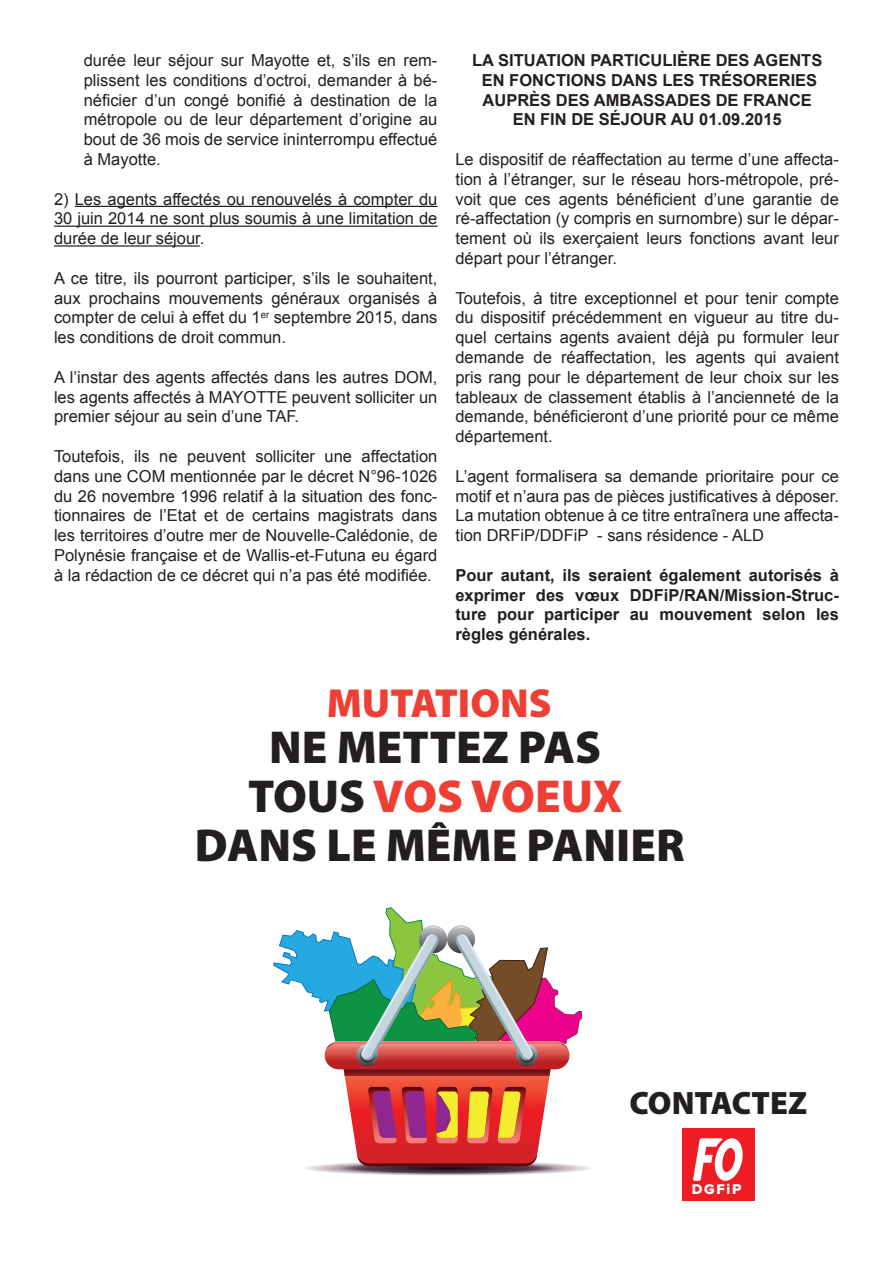
<style>
.page{position:relative;width:893px;height:1263px;background:#fff}
.page>*{position:absolute;margin:0;border:0;box-sizing:border-box;transform-origin:0 0}
.t1{font:900 46.35px/48.9px "Myriad Pro";color:#231f20;text-align:center}
.t2{font:900 40.65px "Myriad Pro";color:#ee3f34}
.t3{font:900 32.55px "Myriad Pro";color:#231f20}
.t4{font:16.5px/19.8px "Arial";color:#231f20;text-align:justify}
.t5{font:700 16.5px/19.8px "Arial";color:#231f20;text-align:center}
.t6{font:14.7px "Proxima Nova Extrabld";letter-spacing:.11em;color:#fff}
.s1{color:#ee3f34}
</style>
<div class="page">
<hr style="left:75px;top:206px;width:362px;height:1px;background:#231f20">
<hr style="left:54px;top:226px;width:383px;height:1px;background:#231f20">
<hr style="left:54px;top:245px;width:146px;height:2px;background:#231f20">
<svg style="left:273px;top:907px;width:318px;height:268px"></svg>
<div style="left:682px;top:1128px;width:73px;height:73px;background:#ee1d23"></div>
<svg style="left:693px;top:1138px;width:50px;height:43px"></svg>
<p class="t4" style="left:84px;top:50px;width:355px">durée leur séjour sur Mayotte et, s’ils en rem&shy;plissent les conditions d’octroi, demander à bé&shy;néficier d’un congé bonifié à destination de la métropole ou de leur département d’origine au bout de 36 mois de service ininterrompu effectué à Mayotte.</p>
<p class="t4" style="left:54px;top:189px;width:385px">2) Les agents affectés ou renouvelés à compter du 30 juin 2014 ne sont plus soumis à une limitation de durée de leur séjour.</p>
<p class="t4" style="left:54px;top:268px;width:385px">A ce titre, ils pourront participer, s’ils le souhaitent, aux prochains mouvements généraux organisés à compter de celui à effet du 1<sup>er</sup> septembre 2015, dans les conditions de droit commun.</p>
<p class="t4" style="left:54px;top:367px;width:385px">A l’instar des agents affectés dans les autres DOM, les agents affectés à MAYOTTE peuvent solliciter un premier séjour au sein d’une TAF.</p>
<p class="t4" style="left:54px;top:446px;width:385px">Toutefois, ils ne peuvent solliciter une affectation dans une COM mentionnée par le décret N°96-1026 du 26 novembre 1996 relatif à la situation des fonc&shy;tionnaires de l’Etat et de certains magistrats dans les territoires d’outre mer de Nouvelle-Calédonie, de Polynésie française et de Wallis-et-Futuna eu égard à la rédaction de ce décret qui n’a pas été modifiée.</p>
<p class="t5" style="left:472px;top:51px;width:352px">LA SITUATION PARTICULIÈRE DES AGENTS EN FONCTIONS DANS LES TRÉSORERIES AUPRÈS DES AMBASSADES DE FRANCE EN FIN DE SÉJOUR AU 01.09.2015</p>
<p class="t4" style="left:455px;top:149px;width:385px">Le dispositif de réaffectation au terme d’une affecta&shy;tion à l’étranger, sur le réseau hors-métropole, pré&shy;voit que ces agents bénéficient d’une garantie de ré-affectation (y compris en surnombre) sur le dépar&shy;tement où ils exerçaient leurs fonctions avant leur départ pour l’étranger.</p>
<p class="t4" style="left:455px;top:288px;width:385px">Toutefois, à titre exceptionnel et pour tenir compte du dispositif précédemment en vigueur au titre du&shy;quel certains agents avaient déjà pu formuler leur demande de réaffectation, les agents qui avaient pris rang pour le département de leur choix sur les tableaux de classement établis à l’ancienneté de la demande, bénéficieront d’une priorité pour ce même département.</p>
<p class="t4" style="left:455px;top:466px;width:385px">L’agent formalisera sa demande prioritaire pour ce motif et n’aura pas de pièces justificatives à déposer.<br>La mutation obtenue à ce titre entraînera une affecta&shy;tion DRFiP/DDFiP - sans résidence - ALD</p>
<p class="t5" style="left:455px;top:566px;width:385px;text-align:justify">Pour autant, ils seraient également autorisés à exprimer des vœux DDFiP/RAN/Mission-Struc&shy;ture pour participer au mouvement selon les règles générales.</p>
<h2 class="t2" style="left:327px;top:680px;width:226px">MUTATIONS</h2>
<h1 class="t1" style="left:195px;top:724px;width:491px">NE METTEZ PAS<br>TOUS <span class="s1">VOS VOEUX<br></span>DANS LE MÊME PANIER</h1>
<h3 class="t3" style="left:629px;top:1084px;width:179px">CONTACTEZ</h3>
<p class="t6" style="left:692px;top:1182px;width:51px">DGFiP</p>
</div>
